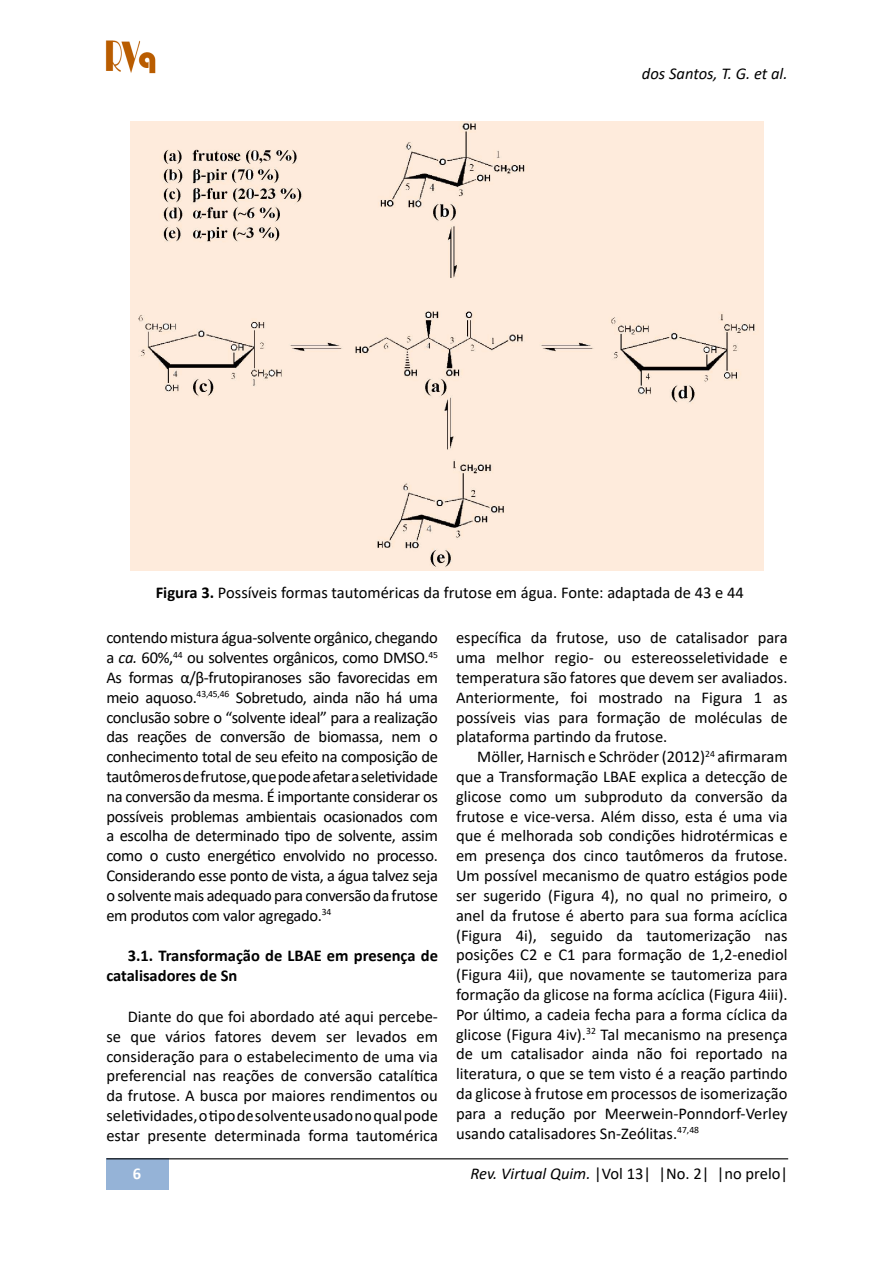
<style>
.page{position:relative;width:894px;height:1263px;background:#fff}
.page>*{position:absolute;margin:0;border:0;box-sizing:border-box;transform-origin:0 0}
.t1{font:16.5px/19.8px "Calibri";color:#000;text-align:justify}
.t2{font:700 16.5px/19.8px "Calibri";color:#000}
.t3{font:italic 16.5px "Calibri";color:#000}
.t4{font:700 16.5px "Calibri";color:#fff}
.s1{font-weight:700}
.s2{font-style:italic}
</style>
<div class="page">
<div style="left:107px;top:1158px;width:62px;height:32px;background:#95b3d7"></div>
<hr style="left:106px;top:1158px;width:681px;height:1px;background:#000">
<img style="left:105px;top:40px;width:51px;height:34px">
<div style="left:130px;top:122px;width:633px;height:448px;background:#feebdc"></div>
<p class="t3" style="left:641px;top:62px;width:147px">dos Santos, T. G. et al.</p>
<p class="t1" style="left:156px;top:582px;width:589px"><span class="s1">Figura 3.</span> Possíveis formas tautoméricas da frutose em água. Fonte: adaptada de 43 e 44</p>
<p class="t1" style="left:106px;top:627px;width:333px">contendo mistura água-solvente orgânico, chegando a <span class="s2">ca.</span> 60%,<sup>44</sup> ou solventes orgânicos, como DMSO.<sup>45<br></sup>As formas α/β-frutopiranoses são favorecidas em meio aquoso.<sup>43,45,46</sup> Sobretudo, ainda não há uma conclusão sobre o “solvente ideal” para a realização das reações de conversão de biomassa, nem o conhecimento total de seu efeito na composição de tautômeros de frutose, que pode afetar a seletividade na conversão da mesma. É importante considerar os possíveis problemas ambientais ocasionados com a escolha de determinado tipo de solvente, assim como o custo energético envolvido no processo.<br>Considerando esse ponto de vista, a água talvez seja o solvente mais adequado para conversão da frutose em produtos com valor agregado.<sup>34</sup></p>
<p class="t2" style="left:106px;top:945px;width:333px;text-indent:21px">3.1. Transformação de LBAE em presença de catalisadores de Sn</p>
<p class="t1" style="left:106px;top:1006px;width:333px;text-indent:21px">Diante do que foi abordado até aqui percebe&shy;se que vários fatores devem ser levados em consideração para o estabelecimento de uma via preferencial nas reações de conversão catalítica da frutose. A busca por maiores rendimentos ou seletividades, o tipo de solvente usado no qual pode estar presente determinada forma tautomérica</p>
<p class="t1" style="left:456px;top:627px;width:333px">específica da frutose, uso de catalisador para uma melhor regio- ou estereosseletividade e temperatura são fatores que devem ser avaliados.<br>Anteriormente, foi mostrado na Figura 1 as possíveis vias para formação de moléculas de plataforma partindo da frutose.</p>
<p class="t1" style="left:456px;top:746px;width:333px;text-indent:21px">Möller, Harnisch e Schröder (2012)<sup>24</sup> afirmaram que a Transformação LBAE explica a detecção de glicose como um subproduto da conversão da frutose e vice-versa. Além disso, esta é uma via que é melhorada sob condições hidrotérmicas e em presença dos cinco tautômeros da frutose.<br>Um possível mecanismo de quatro estágios pode ser sugerido (Figura 4), no qual no primeiro, o anel da frutose é aberto para sua forma acíclica (Figura 4i), seguido da tautomerização nas posições C2 e C1 para formação de 1,2-enediol (Figura 4ii), que novamente se tautomeriza para formação da glicose na forma acíclica (Figura 4iii).<br>Por último, a cadeia fecha para a forma cíclica da glicose (Figura 4iv).<sup>32</sup> Tal mecanismo na presença de um catalisador ainda não foi reportado na literatura, o que se tem visto é a reação partindo da glicose à frutose em processos de isomerização para a redução por Meerwein-Ponndorf-Verley usando catalisadores Sn-Zeólitas.<sup>47,48</sup></p>
<p class="t4" style="left:133px;top:1162px;width:10px">6</p>
<p class="t1" style="left:470px;top:1163px;width:319px"><span class="s2">Rev. Virtual Quim.</span> |Vol 13| |No. 2| |no prelo|</p>
</div>
